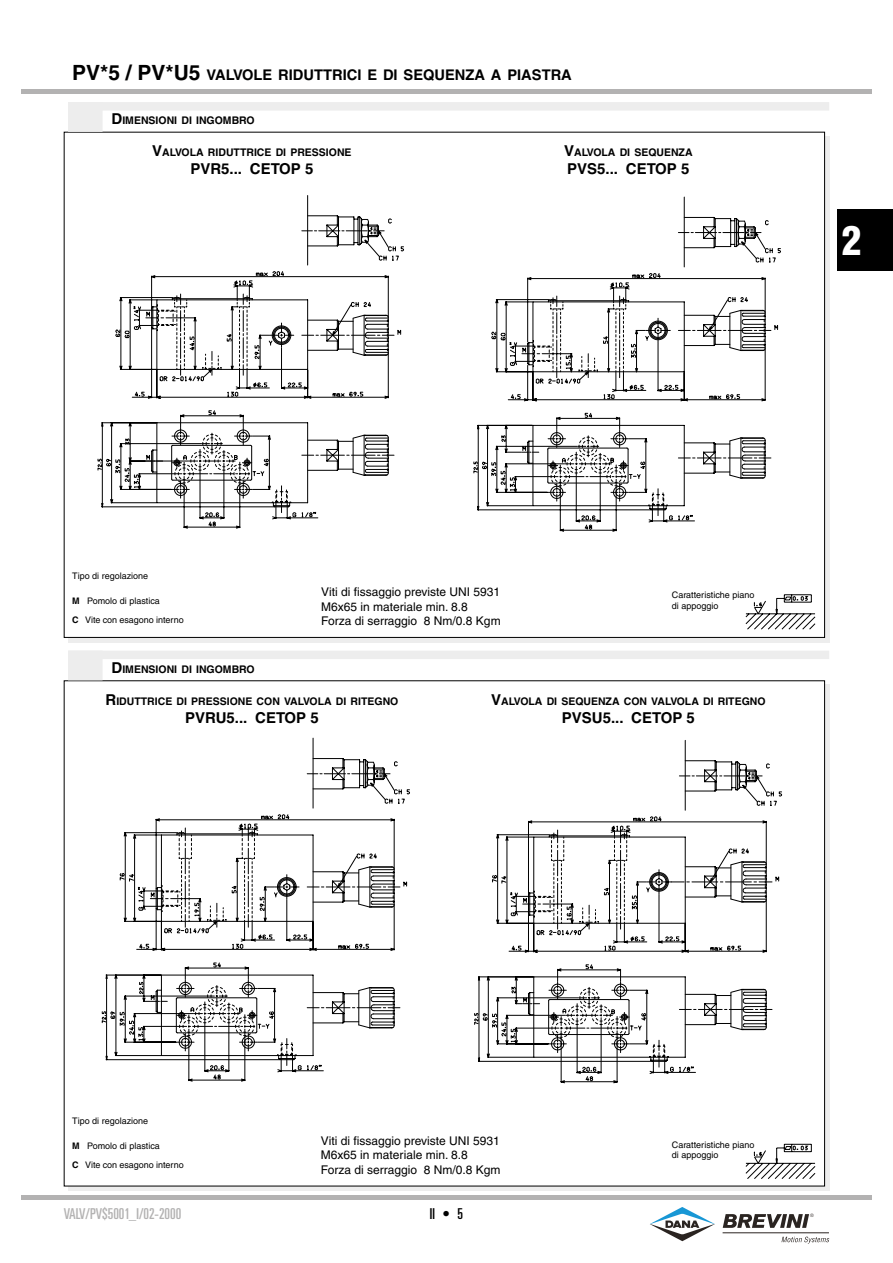
<style>
.page{position:relative;width:893px;height:1263px;background:#fff}
.page>*{position:absolute;margin:0;border:0;box-sizing:border-box;transform-origin:0 0}
.t1{font:900 condensed 39px "Helvetica";color:#fff}
.t2{font:700 15px "Helvetica";color:#000}
.t3{font:ultra-condensed 15px "Univers";color:#b3b2b2}
.t4{font:ultra-condensed 15px "Univers";color:#000}
.t5{font:700 14.7px "Helvetica";color:#000}
.t6{font:12px/14.4px "Helvetica";color:#000}
.t7{font:700 10.5px "Helvetica";color:#000}
.t8{font:9px/10.8px "Helvetica";color:#000}
.t9{font:300 4.65px "Helvetica Neue";color:#2b2422}
.s1{font-size:21px}
.s2{font-size:15px}
.s3{font-weight:700}
</style>
<div class="page">
<hr style="left:21px;top:1195px;width:851px;height:4px;background:#b3b2b2">
<div style="left:21px;top:89px;width:851px;height:5px;background:#b3b2b2"></div>
<div style="left:838px;top:209px;width:55px;height:61px;background:#000"></div>
<div style="left:68px;top:651px;width:761px;height:8px;background:#ededed"></div>
<div style="left:68px;top:651px;width:35px;height:29px;background:#ededed"></div>
<svg style="left:745px;top:1144px;width:71px;height:35px"></svg>
<div style="left:68px;top:102px;width:761px;height:9px;background:#ededed"></div>
<div style="left:68px;top:102px;width:35px;height:30px;background:#ededed"></div>
<svg style="left:745px;top:594px;width:71px;height:35px"></svg>
<hr style="left:307px;top:195px;width:1px;height:70px;background:#000">
<svg style="left:106px;top:470px;width:213px;height:56px"></svg>
<svg style="left:146px;top:215px;width:246px;height:298px"></svg>
<svg style="left:98px;top:246px;width:306px;height:224px"></svg>
<hr style="left:684px;top:197px;width:1px;height:70px;background:#000">
<svg style="left:482px;top:473px;width:213px;height:57px"></svg>
<svg style="left:522px;top:216px;width:247px;height:300px"></svg>
<svg style="left:473px;top:248px;width:308px;height:225px"></svg>
<hr style="left:313px;top:738px;width:1px;height:70px;background:#000">
<svg style="left:188px;top:1065px;width:136px;height:14px"></svg>
<svg style="left:106px;top:757px;width:292px;height:308px"></svg>
<svg style="left:102px;top:789px;width:308px;height:234px"></svg>
<hr style="left:685px;top:740px;width:1px;height:70px;background:#000">
<svg style="left:560px;top:1067px;width:136px;height:14px"></svg>
<svg style="left:478px;top:760px;width:292px;height:307px"></svg>
<svg style="left:474px;top:791px;width:308px;height:234px"></svg>
<svg style="left:650px;top:1207px;width:65px;height:35px"></svg>
<svg style="left:781px;top:1236px;width:48px;height:7px"></svg>
<svg style="left:723px;top:1214px;width:86px;height:14px"></svg>
<hr style="left:723px;top:1232px;width:106px;height:1px;background:#2a2421">
<h3 class="t5" style="left:72px;top:66px;width:278px"><span class="s1">PV*5 / PV*U5</span> VALVOLE RIDUTTRICI</h3>
<h3 class="t5" style="left:367px;top:66px;width:206px">E DI SEQUENZA A PIASTRA</h3>
<p class="t7" style="left:112px;top:114px;width:145px"><span class="s2">D</span>IMENSIONI DI INGOMBRO</p>
<p class="t7" style="left:152px;top:146px;width:201px"><span class="s2">V</span>ALVOLA RIDUTTRICE DI PRESSIONE</p>
<h2 class="t2" style="left:190px;top:160px;width:81px">PVR5... CETOP</h2>
<h2 class="t2" style="left:305px;top:160px;width:10px">5</h2>
<p class="t7" style="left:564px;top:146px;width:130px"><span class="s2">V</span>ALVOLA DI SEQUENZA</p>
<h2 class="t2" style="left:567px;top:160px;width:81px">PVS5... CETOP</h2>
<h2 class="t2" style="left:681px;top:160px;width:10px">5</h2>
<h1 class="t1" style="left:842px;top:216px;width:21px">2</h1>
<p class="t8" style="left:72px;top:570px;width:78px">Tipo di regolazione</p>
<p class="t8" style="left:72px;top:592px;width:113px;line-height:18.3px"><span class="s3">M</span> Pomolo di plastica<br><span class="s3">C</span> Vite con esagono interno</p>
<p class="t7" style="left:112px;top:663px;width:145px"><span class="s2">D</span>IMENSIONI DI INGOMBRO</p>
<h3 class="t6" style="left:321px;top:585px;width:181px">Viti di fissaggio previste UNI 5931<br>M6x65 in materiale min. 8.8<br>Forza di serraggio 8 Nm/0.8 Kgm</h3>
<p class="t8" style="left:672px;top:589px;width:84px">Caratteristiche piano di appoggio</p>
<p class="t7" style="left:105px;top:695px;width:294px"><span class="s2">R</span>IDUTTRICE DI PRESSIONE CON VALVOLA DI RITEGNO</p>
<h2 class="t2" style="left:185px;top:708px;width:92px">PVRU5... CETOP</h2>
<h2 class="t2" style="left:310px;top:708px;width:10px">5</h2>
<p class="t7" style="left:491px;top:695px;width:276px"><span class="s2">V</span>ALVOLA DI SEQUENZA CON VALVOLA DI RITEGNO</p>
<h2 class="t2" style="left:562px;top:708px;width:91px">PVSU5... CETOP</h2>
<h2 class="t2" style="left:686px;top:708px;width:10px">5</h2>
<p class="t8" style="left:72px;top:1115px;width:78px">Tipo di regolazione</p>
<p class="t8" style="left:72px;top:1137px;width:113px;line-height:18.3px"><span class="s3">M</span> Pomolo di plastica<br><span class="s3">C</span> Vite con esagono interno</p>
<h3 class="t6" style="left:321px;top:1133px;width:181px">Viti di fissaggio previste UNI 5931<br>M6x65 in materiale min. 8.8<br>Forza di serraggio 8 Nm/0.8 Kgm</h3>
<p class="t8" style="left:672px;top:1139px;width:84px">Caratteristiche piano di appoggio</p>
<h2 class="t3" style="left:64px;top:1205px;width:119px">VALV/PV$5001_I/02-2000</h2>
<p class="t9" style="left:810px;top:1213px;width:5px">®</p>
<h2 class="t4" style="left:430px;top:1205px;width:35px">II•5</h2>
</div>
